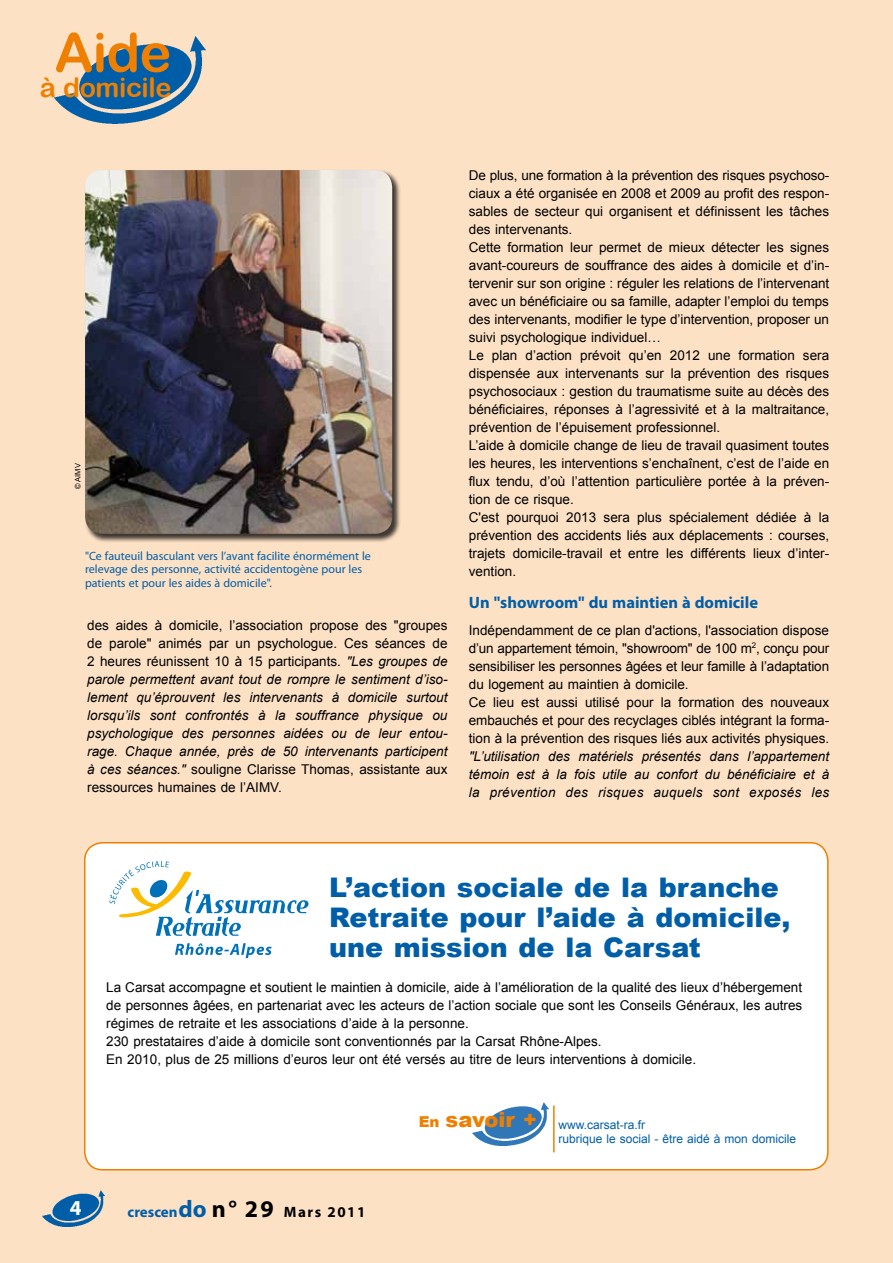
<style>
.page{position:relative;width:893px;height:1263px;background:#fde1c5}
.page>*{position:absolute;margin:0;border:0;box-sizing:border-box;transform-origin:0 0}
.t1{font:54px "Arial Rounded MT Bold";color:#ee7f00}
.t2{font:900 27px/30px "Arial";color:#005ea8}
.t3{font:27px "Arial Rounded MT Bold";letter-spacing:-.015em;color:#ee7f00}
.t4{font:700 21.3px "Myriad Pro";color:#fff}
.t5{font:900 21px "Arial";color:#ee7f00}
.t6{font:700 16.5px "Myriad Pro";color:#005ea8}
.t7{font:700 15px "Myriad Pro";letter-spacing:.05em;color:#000}
.t8{font:13.5px/18px "Arial";color:#000}
.t9{font:italic 13.5px/18px "Arial";color:#000;text-align:justify}
.t10{font:12px/13.5px "Myriad Pro";color:#005ea8}
.t11{font:12px/13.5px "Arial";color:#005ea8}
.t12{font:7.5px "Arial";color:#000}
.s1{font-style:normal}
.s2{color:#005ea8}
.s3{font-size:24px;color:#005ea8}
.s4{font-size:24px}
.s5{font-size:15px}
</style>
<div class="page">
<img style="left:54px;top:36px;width:152px;height:87px">
<div style="left:85px;top:843px;width:743px;height:327px;background:#fff;border-radius:18px"></div>
<div style="left:84px;top:842px;width:745px;height:328px;border:2px solid #ee7f00;border-radius:18px"></div>
<img style="left:43px;top:1191px;width:62px;height:35px">
<div style="left:85px;top:170px;width:316px;height:373px;background:#000;opacity:.75"></div>
<img style="left:85px;top:170px;width:307px;height:364px">
<svg style="left:109px;top:861px;width:200px;height:98px"></svg>
<img style="left:473px;top:1102px;width:75px;height:44px">
<hr style="left:553px;top:1106px;width:2px;height:46px;background:#ee7f00">
<h1 class="t1" style="left:55px;top:21px;width:118px">Aide</h1>
<h2 class="t3" style="left:40px;top:72px;width:133px">à domicile</h2>
<p class="t12" style="left:73px;top:489px;width:27px;rotate:-90deg">© AIMV</p>
<p class="t10" style="left:85px;top:549px;width:287px">"Ce fauteuil basculant vers l’avant facilite énormément le relevage des personne, activité accidentogène pour les patients et pour les aides à domicile".</p>
<p class="t9" style="left:87px;top:616px;width:362px"><span class="s1">des aides à domicile, l’association propose des "groupes de parole" animés par un psychologue. Ces séances de 2 heures réunissent 10 à 15 participants.</span> "Les groupes de parole permettent avant tout de rompre le sentiment d’iso&shy;lement qu’éprouvent les intervenants à domicile surtout lorsqu’ils sont confrontés à la souffrance physique ou psychologique des personnes aidées ou de leur entou&shy;rage. Chaque année, près de 50 intervenants participent à ces séances." <span class="s1">souligne Clarisse Thomas, assistante aux ressources humaines de l’AIMV.</span></p>
<p class="t8" style="left:469px;top:166px;width:362px">De plus, une formation à la prévention des risques psychoso&shy;ciaux a été organisée en 2008 et 2009 au profit des respon&shy;sables de secteur qui organisent et définissent les tâches des intervenants.<br>Cette formation leur permet de mieux détecter les signes avant-coureurs de souffrance des aides à domicile et d’in&shy;tervenir sur son origine : réguler les relations de l’intervenant avec un bénéficiaire ou sa famille, adapter l’emploi du temps des intervenants, modifier le type d’intervention, proposer un suivi psychologique individuel…<br>Le plan d’action prévoit qu’en 2012 une formation sera dispensée aux intervenants sur la prévention des risques psychosociaux : gestion du traumatisme suite au décès des bénéficiaires, réponses à l’agressivité et à la maltraitance, prévention de l’épuisement professionnel.<br>L’aide à domicile change de lieu de travail quasiment toutes les heures, les interventions s’enchaînent, c’est de l’aide en flux tendu, d’où l’attention particulière portée à la préven&shy;tion de ce risque.<br>C'est pourquoi 2013 sera plus spécialement dédiée à la prévention des accidents liés aux déplacements : courses, trajets domicile-travail et entre les différents lieux d’inter&shy;vention.</p>
<p class="t6" style="left:469px;top:593px;width:291px">Un "showroom" du maintien à domicile</p>
<p class="t8" style="left:469px;top:621px;width:362px">Indépendamment de ce plan d'actions, l'association dispose d’un appartement témoin, "showroom" de 100 m<sup>2</sup>, conçu pour sensibiliser les personnes âgées et leur famille à l’adaptation du logement au maintien à domicile.<br>Ce lieu est aussi utilisé pour la formation des nouveaux embauchés et pour des recyclages ciblés intégrant la forma&shy;tion à la prévention des risques liés aux activités physiques.</p>
<p class="t9" style="left:469px;top:747px;width:362px">"L’utilisation des matériels présentés dans l’appartement témoin est à la fois utile au confort du bénéficiaire et à la prévention des risques auquels sont exposés les</p>
<h2 class="t2" style="left:329px;top:872px;width:463px">L’action sociale de la branche<br>Retraite pour l’aide à domicile, une mission de la Carsat</h2>
<p class="t8" style="left:106px;top:979px;width:697px">La Carsat accompagne et soutient le maintien à domicile, aide à l’amélioration de la qualité des lieux d’hébergement de personnes âgées, en partenariat avec les acteurs de l’action sociale que sont les Conseils Généraux, les autres régimes de retraite et les associations d’aide à la personne.<br>230 prestataires d’aide à domicile sont conventionnés par la Carsat Rhône-Alpes.<br>En 2010, plus de 25 millions d’euros leur ont été versés au titre de leurs interventions à domicile.</p>
<h3 class="t4" style="left:70px;top:1196px;width:13px">4</h3>
<p class="t7" style="left:128px;top:1204px;width:239px"><span class="s2">crescen</span><span class="s3">do</span> <span class="s4">n° 29</span> Mars 2011</p>
<h3 class="t5" style="left:419px;top:1104px;width:120px"><span class="s5">En</span> savoir +</h3>
<p class="t11" style="left:559px;top:1118px;width:239px">www.carsat-ra.fr<br>rubrique le social - être aidé à mon domicile</p>
</div>
